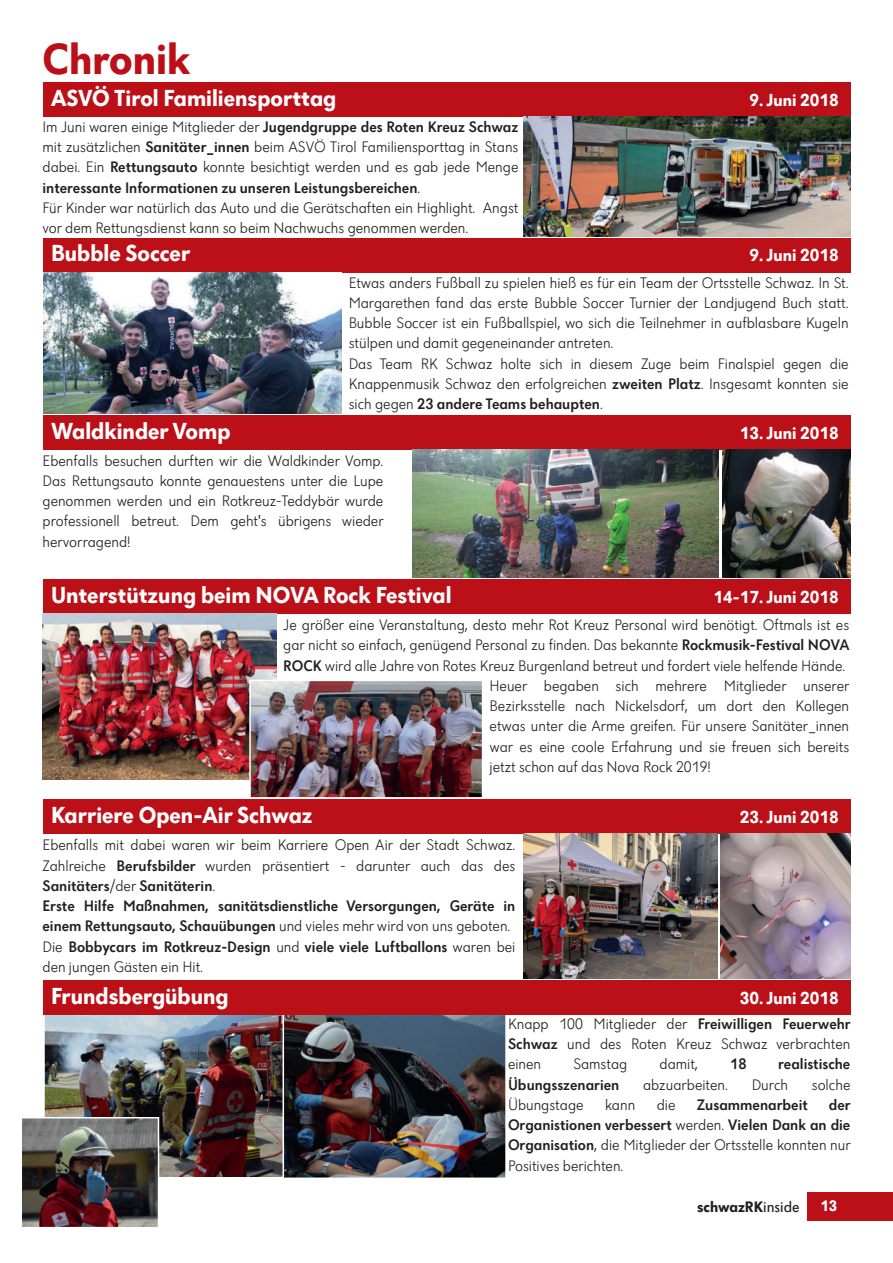
<style>
.page{position:relative;width:893px;height:1263px;background:#fff}
.page>*{position:absolute;margin:0;border:0;box-sizing:border-box;transform-origin:0 0}
.t1{font:700 45px "Dunant";color:#bb1018}
.t2{font:700 24px "Dunant";color:#fff}
.t3{font:700 18px "Dunant";color:#fff}
.t4{font:300 15.75px/20.2px "Dunant";color:#231f20}
.t5{font:500 15.75px "Dunant";color:#231f20}
.t6{font:700 15.75px "Dunant";color:#231f20}
.t7{font:700 15.75px "Dunant";color:#fff}
.s1{font-weight:500}
.s2{font-weight:400}
</style>
<div class="page">
<div style="left:807px;top:1192px;width:86px;height:28px;background:#bb1018"></div>
<img style="left:46px;top:1016px;width:458px;height:160px">
<div style="left:283px;top:1013px;width:224px;height:166px;border:2px solid #fff"></div>
<div style="left:43px;top:1013px;width:241px;height:166px;border:2px solid #fff"></div>
<div style="left:43px;top:82px;width:807px;height:34px;background:#bb1018"></div>
<img style="left:523px;top:116px;width:327px;height:120px">
<div style="left:43px;top:416px;width:807px;height:34px;background:#bb1018"></div>
<img style="left:413px;top:450px;width:306px;height:127px">
<img style="left:723px;top:450px;width:127px;height:127px">
<div style="left:43px;top:238px;width:807px;height:34px;background:#bb1018"></div>
<img style="left:43px;top:272px;width:299px;height:141px">
<div style="left:43px;top:580px;width:807px;height:34px;background:#bb1018"></div>
<img style="left:43px;top:614px;width:233px;height:166px">
<img style="left:252px;top:683px;width:228px;height:112px">
<div style="left:249px;top:680px;width:234px;height:118px;border:2px solid #fff"></div>
<div style="left:43px;top:799px;width:807px;height:34px;background:#bb1018"></div>
<img style="left:523px;top:833px;width:195px;height:145px">
<img style="left:721px;top:833px;width:129px;height:145px">
<div style="left:43px;top:980px;width:807px;height:34px;background:#bb1018"></div>
<img style="left:24px;top:1120px;width:132px;height:105px">
<div style="left:21px;top:1117px;width:138px;height:111px;border:2px solid #fff"></div>
<h1 class="t1" style="left:43px;top:41px;width:149px">Chronik</h1>
<h2 class="t2" style="left:51px;top:88px;width:287px">ASVÖ Tirol Familiensporttag</h2>
<p class="t3" style="left:749px;top:93px;width:91px">9. Juni 2018</p>
<p class="t4" style="left:43px;top:118px;width:477px">Im Juni waren einige Mitglieder der <span class="s1">Jugendgruppe des Roten Kreuz Schwaz </span>mit zusätzlichen <span class="s1">Sanitäter_innen</span> beim ASVÖ Tirol Familiensporttag in Stans dabei. Ein <span class="s1">Rettungsauto</span> konnte besichtigt werden und es gab jede Menge <span class="s1">interessante Informationen zu unseren Leistungsbereichen</span>.<br>Für Kinder war natürlich das Auto und die Gerätschaften ein Highlight. Angst vor dem Rettungsdienst kann so beim Nachwuchs genommen werden.</p>
<h2 class="t2" style="left:51px;top:243px;width:141px">Bubble Soccer</h2>
<p class="t3" style="left:749px;top:248px;width:91px">9. Juni 2018</p>
<p class="t4" style="left:349px;top:274px;width:501px">Etwas anders Fußball zu spielen hieß es für ein Team der Ortsstelle Schwaz. In St.<br>Margarethen fand das erste Bubble Soccer Turnier der Landjugend Buch statt.<br>Bubble Soccer ist ein Fußballspiel, wo sich die Teilnehmer in aufblasbare Kugeln stülpen und damit gegeneinander antreten.<br>Das Team RK Schwaz holte sich in diesem Zuge beim Finalspiel gegen die Knappenmusik Schwaz den erfolgreichen <span class="s1">zweiten Platz</span>. Insgesamt konnten sie sich gegen <span class="s1">23 andere Teams behaupten</span>.</p>
<h2 class="t2" style="left:51px;top:421px;width:181px">WaldkinderVomp</h2>
<p class="t3" style="left:740px;top:426px;width:101px">13. Juni 2018</p>
<p class="t4" style="left:43px;top:451px;width:343px;text-align:justify">Ebenfalls besuchen durften wir die Waldkinder Vomp.<br>Das Rettungsauto konnte genauestens unter die Lupe genommen werden und ein Rotkreuz-Teddybär wurde professionell betreut. Dem geht's übrigens wieder hervorragend!</p>
<h2 class="t2" style="left:51px;top:585px;width:402px">Unterstützung beim NOVA Rock Festival</h2>
<p class="t3" style="left:713px;top:589px;width:127px">14-17. Juni 2018</p>
<p class="t4" style="left:283px;top:616px;width:567px">Je größer eine Veranstaltung, desto mehr Rot Kreuz Personal wird benötigt. Oftmals ist es</p>
<p class="t4" style="left:283px;top:636px;width:568px">gar nicht so einfach, genügend Personal zu finden. Das bekannte <span class="s1">Rockmusik-Festival NOVA</span></p>
<p class="t4" style="left:283px;top:656px;width:564px"><span class="s1">ROCK</span> wird alle Jahre von Rotes Kreuz Burgenland betreut und fordert viele helfende Hände.</p>
<p class="t4" style="left:490px;top:677px;width:361px">Heuer begaben sich mehrere Mitglieder unserer</p>
<p class="t4" style="left:490px;top:697px;width:361px">Bezirksstelle nach Nickelsdorf, um dort den Kollegen</p>
<p class="t4" style="left:490px;top:717px;width:361px">etwas unter die Arme greifen. Für unsere Sanitäter_innen</p>
<p class="t4" style="left:490px;top:737px;width:361px">war es eine coole Erfahrung und sie freuen sich bereits</p>
<p class="t4" style="left:490px;top:758px;width:223px">jetzt schon auf das Nova Rock 2019!</p>
<h2 class="t2" style="left:51px;top:805px;width:263px">Karriere Open-Air Schwaz</h2>
<p class="t3" style="left:740px;top:809px;width:101px">23. Juni 2018</p>
<p class="t4" style="left:43px;top:836px;width:474px">Ebenfalls mit dabei waren wir beim Karriere Open Air der Stadt Schwaz.<br>Zahlreiche <span class="s1">Berufsbilder</span> wurden präsentiert - darunter auch das des <span class="s1">Sanitäters</span>/der <span class="s1">Sanitäterin</span>.<br><span class="s1">Erste Hilfe Maßnahmen, sanitätsdienstliche Versorgungen, Geräte in einem Rettungsauto, Schauübungen</span> und vieles mehr wird von uns geboten.<br>Die <span class="s1">Bobbycars im Rotkreuz-Design</span> und <span class="s1">viele viele Luftballons</span> waren bei den jungen Gästen ein Hit.</p>
<h2 class="t2" style="left:51px;top:985px;width:179px">Frundsbergübung</h2>
<p class="t3" style="left:740px;top:990px;width:101px">30. Juni 2018</p>
<p class="t4" style="left:508px;top:1015px;width:344px;text-align:justify">Knapp 100 Mitglieder der <span class="s1">Freiwilligen Feuerwehr Schwaz</span> und des Roten Kreuz Schwaz verbrachten einen</p>
<p class="t4" style="left:573px;top:1055px;width:55px">Samstag</p>
<p class="t4" style="left:659px;top:1055px;width:40px">damit,</p>
<p class="t5" style="left:730px;top:1057px;width:18px">18</p>
<p class="t5" style="left:778px;top:1057px;width:74px">realistische</p>
<p class="t5" style="left:508px;top:1078px;width:113px">Übungsszenarien</p>
<p class="t4" style="left:643px;top:1075px;width:86px">abzuarbeiten.</p>
<p class="t4" style="left:752px;top:1075px;width:38px">Durch</p>
<p class="t4" style="left:812px;top:1075px;width:40px">solche</p>
<p class="t4" style="left:508px;top:1096px;width:77px">Übungstage</p>
<p class="t4" style="left:605px;top:1096px;width:32px">kann</p>
<p class="t4" style="left:657px;top:1096px;width:20px">die</p>
<p class="t5" style="left:697px;top:1098px;width:112px">Zusammenarbeit</p>
<p class="t4" style="left:508px;top:1096px;width:344px;text-align:justify;text-indent:321px"><span class="s1">der Organistionen verbessert</span> werden. <span class="s1">Vielen Dank an die Organisation</span>, die Mitglieder der Ortsstelle konnten nur Positives berichten.</p>
<p class="t6" style="left:697px;top:1200px;width:104px">schwazRK<span class="s2">inside</span></p>
<p class="t7" style="left:820px;top:1200px;width:19px">13</p>
</div>
